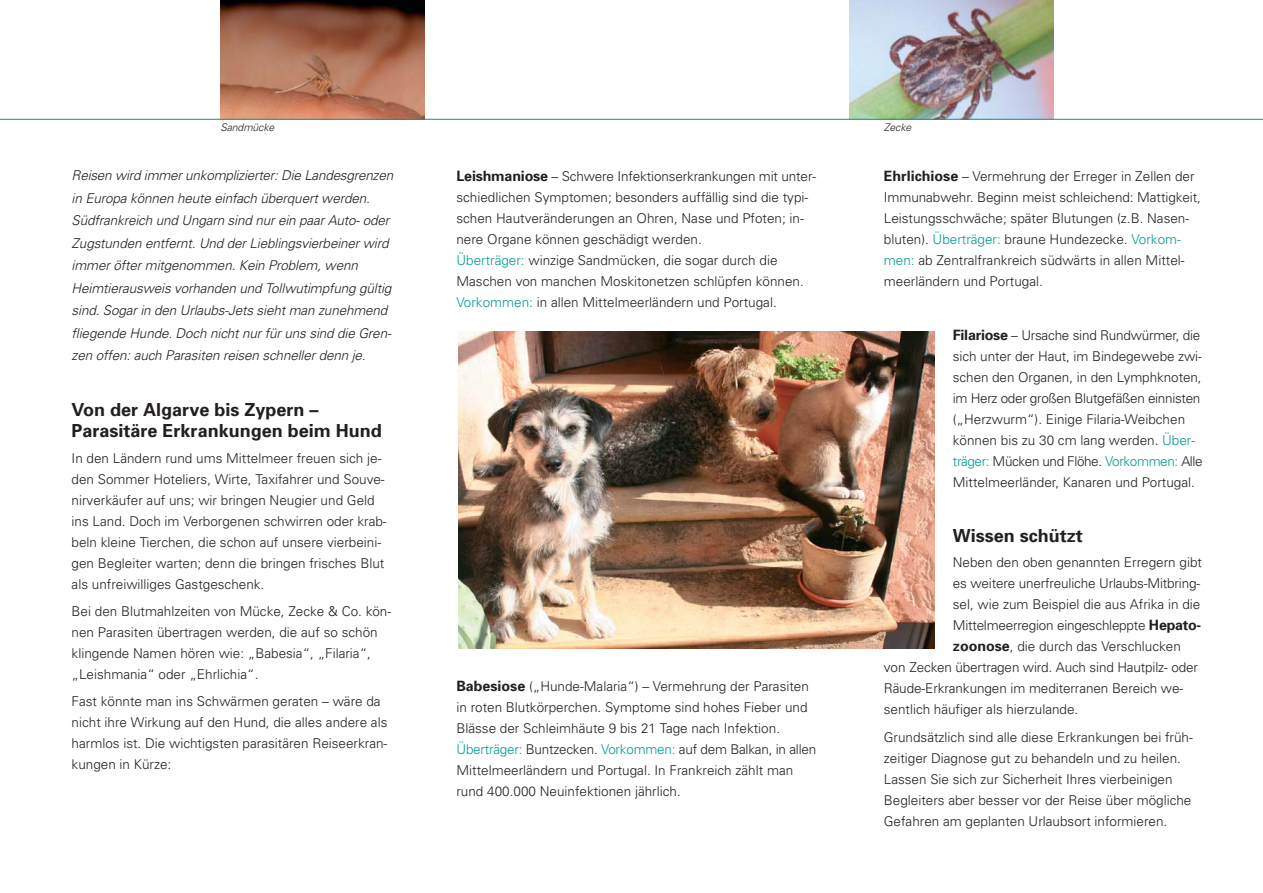
<style>
.page{position:relative;width:1263px;height:893px;background:#fff}
.page>*{position:absolute;margin:0;border:0;box-sizing:border-box;transform-origin:0 0}
.t1{font:700 18px/21px "Univers";color:#231f20}
.t2{font:300 13.5px/21px "Univers";color:#231f20}
.t3{font:italic 300 13.5px/22.5px "Univers";color:#231f20}
.t4{font:italic 300 10.5px "Univers";color:#231f20}
.s1{font-weight:700;font-size:14.25px}
.s2{color:#009b8f}
</style>
<div class="page">
<img style="left:850px;top:0;width:204px;height:119px">
<img style="left:220px;top:0;width:205px;height:119px">
<img style="left:459px;top:332px;width:476px;height:316px">
<hr style="left:0;top:119px;width:1262px;height:1px;background:#009b8f">
<p class="t4" style="left:220px;top:124px;width:57px">Sandmücke</p>
<p class="t4" style="left:884px;top:124px;width:31px">Zecke</p>
<p class="t3" style="left:72px;top:165px;width:326px">Reisen wird immerunkomplizierter:Die Landesgrenzen in Europa können heute einfach überquert werden.<br>Südfrankreich und Ungarn sind nur ein paar Auto- oder Zugstunden entfernt. Und der Lieblingsvierbeiner wird immer öfter mitgenommen. Kein Problem, wenn Heimtierausweis vorhanden und Tollwutimpfung gültig sind. Sogar in den Urlaubs-Jets sieht man zunehmend fliegende Hunde. Doch nicht nur für uns sind die Gren&shy;zen offen: auch Parasiten reisen schneller denn je.</p>
<h1 class="t1" style="left:72px;top:401px;width:312px">Von der Algarve bis Zypern –<br>Parasitäre Erkrankungen beim Hund</h1>
<p class="t2" style="left:72px;top:448px;width:317px">In den Ländern rund ums Mittelmeer freuen sich je&shy;den Sommer Hoteliers, Wirte, Taxifahrer und Souve&shy;nirverkäufer auf uns; wir bringen Neugier und Geld ins Land. Doch im Verborgenen schwirren oder krab&shy;beln kleine Tierchen, die schon auf unsere vierbeini&shy;gen Begleiter warten; denn die bringen frisches Blut als unfreiwilliges Gastgeschenk.</p>
<p class="t2" style="left:72px;top:602px;width:321px">Bei den Blutmahlzeiten von Mücke, Zecke &amp; Co. kön&shy;nen Parasiten übertragen werden, die auf so schön klingende Namen hören wie: „Babesia“, „Filaria“, „Leishmania“ oder „Ehrlichia“.</p>
<p class="t2" style="left:72px;top:692px;width:317px">Fast könnte man ins Schwärmen geraten – wäre da nicht ihre Wirkung auf den Hund, die alles andere als harmlos ist. Die wichtigsten parasitären Reiseerkran&shy;kungen in Kürze:</p>
<p class="t2" style="left:456px;top:167px;width:361px"><span class="s1">Leishmaniose</span> – Schwere Infektionserkrankungen mit unter&shy;schiedlichen Symptomen; besonders auffällig sind die typi&shy;schen Hautveränderungen an Ohren, Nase und Pfoten; in&shy;nere Organe können geschädigt werden.<br><span class="s2">Überträger:</span> winzige Sandmücken, die sogar durch die Maschen von manchen Moskitonetzen schlüpfen können.<br><span class="s2">Vorkommen:</span> in allen Mittelmeerländern und Portugal.</p>
<p class="t2" style="left:456px;top:677px;width:361px"><span class="s1">Babesiose</span> („Hunde-Malaria“) – Vermehrung der Parasiten in roten Blutkörperchen. Symptome sind hohes Fieber und Blässe der Schleimhäute 9 bis 21 Tage nach Infektion.<br><span class="s2">Überträger:</span> Buntzecken. <span class="s2">Vorkommen:</span> auf dem Balkan, in allen Mittelmeerländern und Portugal. In Frankreich zählt man rund 400.000 Neuinfektionen jährlich.</p>
<p class="t2" style="left:884px;top:167px;width:319px"><span class="s1">Ehrlichiose</span> – Vermehrung der Erreger in Zellen der Immunabwehr. Beginn meist schleichend: Mattigkeit, Leistungsschwäche; später Blutungen (z.B. Nasen&shy;bluten). <span class="s2">Überträger:</span> braune Hundezecke. <span class="s2">Vorkom&shy;men:</span> ab Zentralfrankreich südwärts in allen Mittel&shy;meerländern und Portugal.</p>
<p class="t2" style="left:953px;top:326px;width:251px"><span class="s1">Filariose</span> – Ursache sind Rundwürmer, die sich unter der Haut, im Bindegewebe zwi&shy;schen den Organen, in den Lymphknoten, im Herz oder großen Blutgefäßen einnisten („Herzwurm“). Einige Filaria-Weibchen können bis zu 30 cm lang werden. <span class="s2">Über&shy;träger:</span> Mücken und Flöhe. <span class="s2">Vorkommen:</span> Alle Mittelmeerländer, Kanaren und Portugal.</p>
<h1 class="t1" style="left:953px;top:527px;width:131px">Wissen schützt</h1>
<p class="t2" style="left:953px;top:553px;width:251px">Neben den oben genannten Erregern gibt</p>
<p class="t2" style="left:953px;top:574px;width:249px">es weitere unerfreuliche Urlaubs-Mitbring-</p>
<p class="t2" style="left:953px;top:595px;width:249px">sel, wie zum Beispiel die aus Afrika in die</p>
<p class="t2" style="left:953px;top:616px;width:250px">Mittelmeerregion eingeschleppte <span class="s1">Hepato-</span></p>
<p class="t2" style="left:953px;top:637px;width:230px"><span class="s1">zoonose</span>, die durch das Verschlucken</p>
<p class="t2" style="left:884px;top:658px;width:315px">von Zecken übertragen wird. Auch sind Hautpilz- oder</p>
<p class="t2" style="left:884px;top:679px;width:301px">Räude-Erkrankungen im mediterranen Bereich we-</p>
<p class="t2" style="left:884px;top:700px;width:196px">sentlich häufiger als hierzulande.</p>
<p class="t2" style="left:884px;top:728px;width:311px">Grundsätzlich sind alle diese Erkrankungen bei früh&shy;zeitiger Diagnose gut zu behandeln und zu heilen.<br>Lassen Sie sich zur Sicherheit Ihres vierbeinigen Begleiters aber besser vor der Reise über mögliche Gefahren am geplanten Urlaubsort informieren.</p>
</div>
